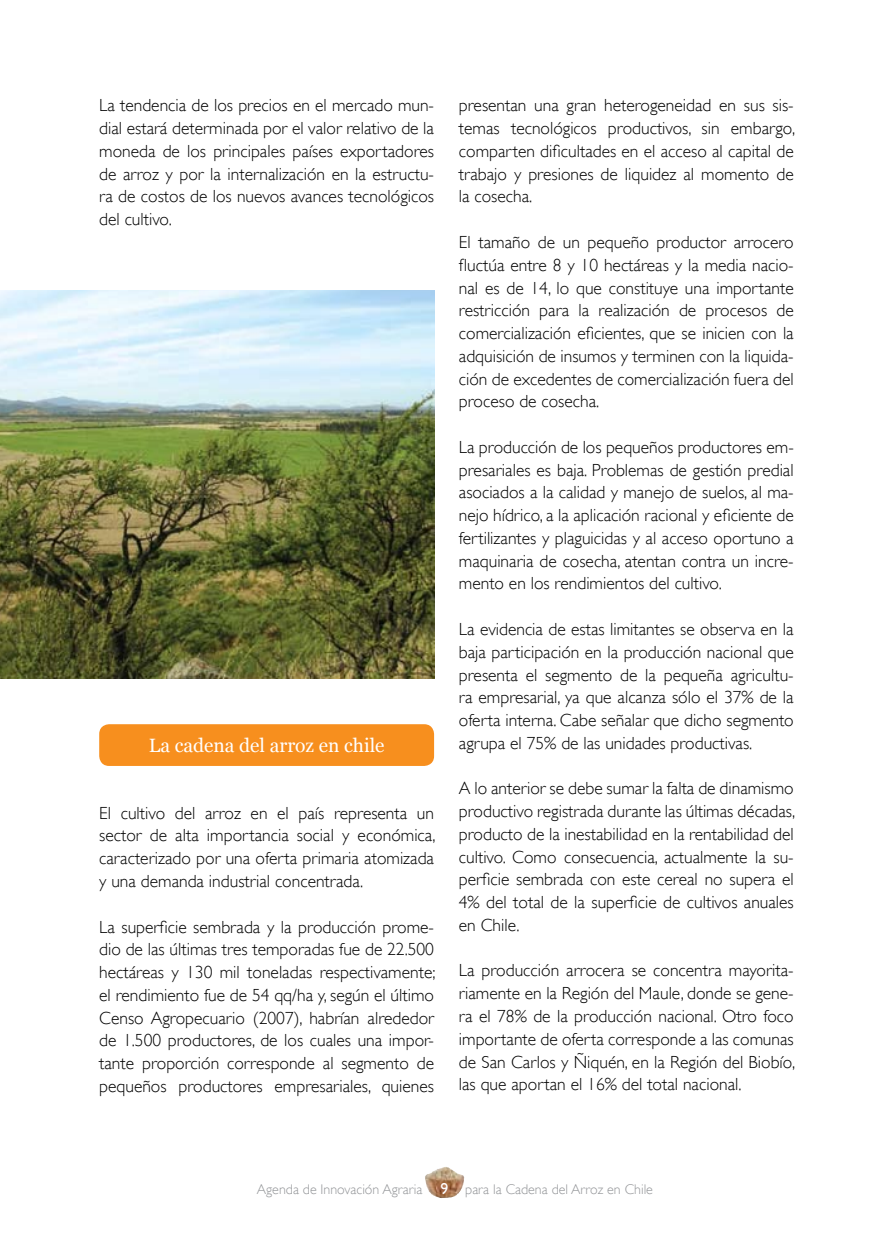
<style>
.page{position:relative;width:893px;height:1241px;background:#fff}
.page>*{position:absolute;margin:0;border:0;box-sizing:border-box;transform-origin:0 0}
.t1{font:19.25px "Georgia";color:#fff}
.t2{font:300 17.5px/22.8px "Gill Sans";color:#000;text-align:justify}
.t3{font:15.75px "Gill Sans";color:#fff}
.t4{font:300 14px "Gill Sans";color:#939598}
</style>
<div class="page">
<img style="left:425px;top:1167px;width:39px;height:31px">
<div style="left:99px;top:724px;width:335px;height:41px;background:#f78f1e;border-radius:10px"></div>
<img style="left:0;top:290px;width:434px;height:388px">
<p class="t2" style="left:99px;top:94px;width:336px">La tendencia de los precios en el mercado mun&shy;dial estará determinada por el valor relativo de la moneda de los principales países exportadores de arroz y por la internalización en la estructu&shy;ra de costos de los nuevos avances tecnológicos del cultivo.</p>
<p class="t2" style="left:459px;top:94px;width:338px">presentan una gran heterogeneidad en sus sis&shy;temas tecnológicos productivos, sin embargo, comparten dificultades en el acceso al capital de trabajo y presiones de liquidez al momento de la cosecha.</p>
<p class="t2" style="left:459px;top:231px;width:336px">El tamaño de un pequeño productor arrocero fluctúa entre 8 y 10 hectáreas y la media nacio&shy;nal es de 14, lo que constituye una importante restricción para la realización de procesos de comercialización eficientes, que se inicien con la adquisición de insumos y terminen con la liquida&shy;ción de excedentes de comercialización fuera del proceso de cosecha.</p>
<p class="t2" style="left:459px;top:435px;width:336px">La producción de los pequeños productores em&shy;presariales es baja. Problemas de gestión predial asociados a la calidad y manejo de suelos, al ma&shy;nejo hídrico, a la aplicación racional y eficiente de fertilizantes y plaguicidas y al acceso oportuno a maquinaria de cosecha, atentan contra un incre&shy;mento en los rendimientos del cultivo.</p>
<p class="t2" style="left:459px;top:617px;width:336px">La evidencia de estas limitantes se observa en la baja participación en la producción nacional que presenta el segmento de la pequeña agricultu&shy;ra empresarial, ya que alcanza sólo el 37% de la oferta interna. Cabe señalar que dicho segmento agrupa el 75% de las unidades productivas.</p>
<p class="t2" style="left:459px;top:777px;width:338px">A lo anterior se debe sumar la falta de dinamismo productivo registrada durante las últimas décadas, producto de la inestabilidad en la rentabilidad del cultivo. Como consecuencia, actualmente la su&shy;perficie sembrada con este cereal no supera el 4% del total de la superficie de cultivos anuales en Chile.</p>
<p class="t2" style="left:459px;top:959px;width:338px">La producción arrocera se concentra mayorita&shy;riamente en la Región del Maule, donde se gene&shy;ra el 78% de la producción nacional. Otro foco importante de oferta corresponde a las comunas de San Carlos y Ñiquén, en la Región del Biobío, las que aportan el 16% del total nacional.</p>
<p class="t1" style="left:149px;top:733px;width:237px">La cadena del arroz en chile</p>
<p class="t2" style="left:99px;top:801px;width:338px">El cultivo del arroz en el país representa un sector de alta importancia social y económica, caracterizado por una oferta primaria atomizada y una demanda industrial concentrada.</p>
<p class="t2" style="left:99px;top:915px;width:338px">La superficie sembrada y la producción prome&shy;dio de las últimas tres temporadas fue de 22.500 hectáreas y 130 mil toneladas respectivamente; el rendimiento fue de 54 qq/ha y, según el último Censo Agropecuario (2007), habrían alrededor de 1.500 productores, de los cuales una impor&shy;tante proporción corresponde al segmento de pequeños productores empresariales, quienes</p>
<p class="t3" style="left:440px;top:1178px;width:9px">9</p>
<p class="t4" style="left:257px;top:1180px;width:167px">Agenda de Innovación Agraria</p>
<p class="t4" style="left:465px;top:1180px;width:189px">para la Cadena del Arroz en Chile</p>
</div>
